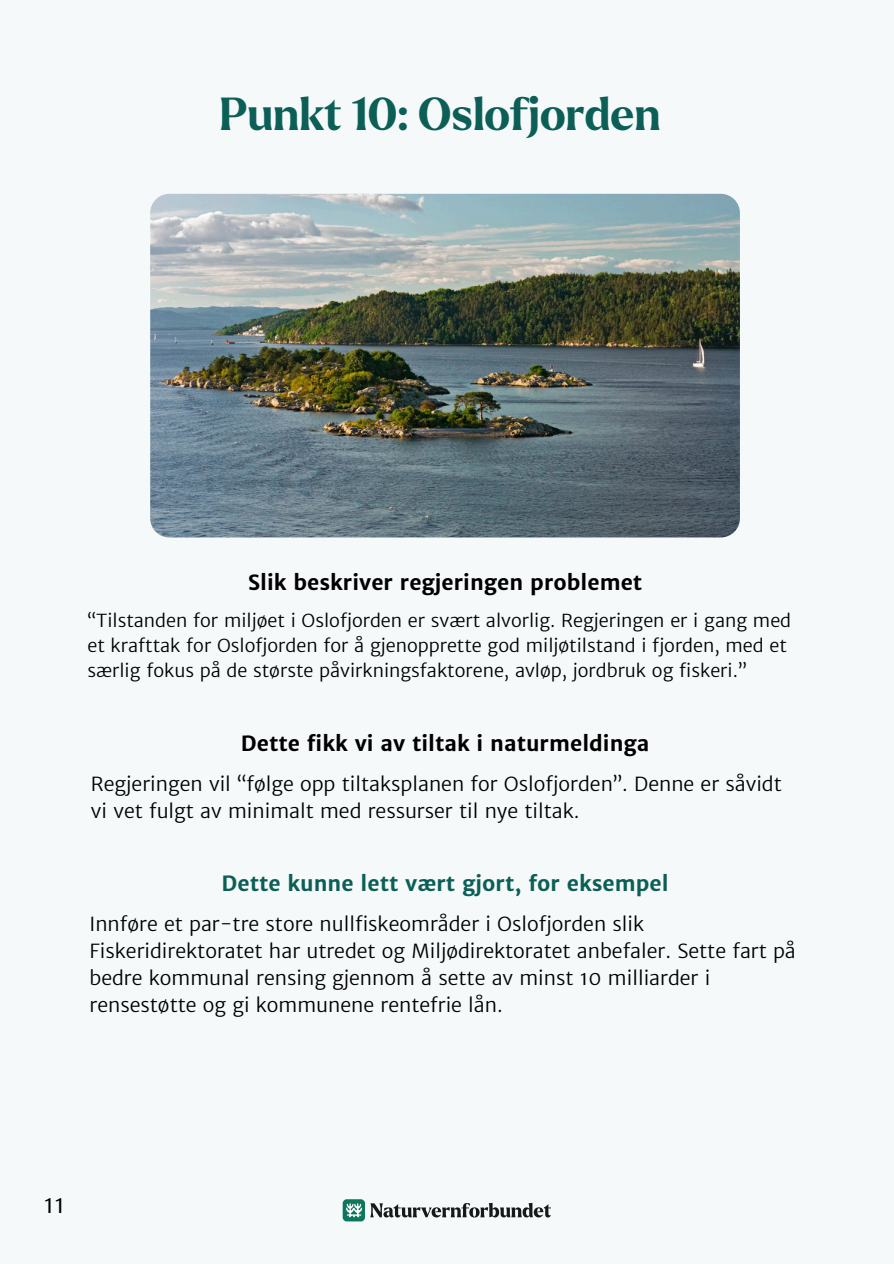
<style>
.page{position:relative;width:894px;height:1264px;background:#fff}
.page>*{position:absolute;margin:0;border:0;box-sizing:border-box;transform-origin:0 0}
.t1{font:700 45px "Larken";color:#0c5f56}
.t2{font:300 24px "Merriweather Sans";color:#000}
.t3{font:700 21px "Merriweather Sans";color:#000}
.t4{font:700 21px "Merriweather Sans";color:#0c5f56}
.t5{font:300 19.5px/27px "Merriweather Sans";color:#000}
.t6{font:300 18px/24.8px "Merriweather Sans";color:#000}
</style>
<div class="page">
<div style="left:0;top:0;width:893px;height:1263px;background:#f5f9fa"></div>
<img style="left:150px;top:194px;width:589px;height:343px;border-radius:19px">
<div style="left:342px;top:1199px;width:23px;height:22px;background:#0c775d;border-radius:4px"></div>
<svg style="left:346px;top:1203px;width:16px;height:14px"></svg>
<svg style="left:370px;top:1202px;width:181px;height:15px"></svg>
<h1 class="t1" style="left:219px;top:84px;width:442px">Punkt 10: Oslofjorden</h1>
<p class="t3" style="left:248px;top:569px;width:396px">Slik beskriver regjeringen problemet</p>
<p class="t6" style="left:87px;top:608px;width:705px">“Tilstanden for miljøet i Oslofjorden er svært alvorlig. Regjeringen er i gang med et krafttak for Oslofjorden for å gjenopprette god miljøtilstand i fjorden, med et særlig fokus på de største påvirkningsfaktorene, avløp, jordbruk og fiskeri.”</p>
<p class="t3" style="left:241px;top:729px;width:410px">Dette fikk vi av tiltak i naturmeldinga</p>
<p class="t5" style="left:91px;top:769px;width:692px">Regjeringen vil “følge opp tiltaksplanen for Oslofjorden”. Denne er såvidt vi vet fulgt av minimalt med ressurser til nye tiltak.</p>
<p class="t4" style="left:221px;top:870px;width:448px">Dette kunne lett vært gjort, for eksempel</p>
<p class="t5" style="left:89px;top:910px;width:707px">Innføre et par-tre store nullfiskeområder i Oslofjorden slik Fiskeridirektoratet har utredet og Miljødirektoratet anbefaler. Sette fart på bedre kommunal rensing gjennom å sette av minst 10 milliarder i rensestøtte og gi kommunene rentefrie lån.</p>
<p class="t2" style="left:44px;top:1189px;width:23px">11</p>
</div>
